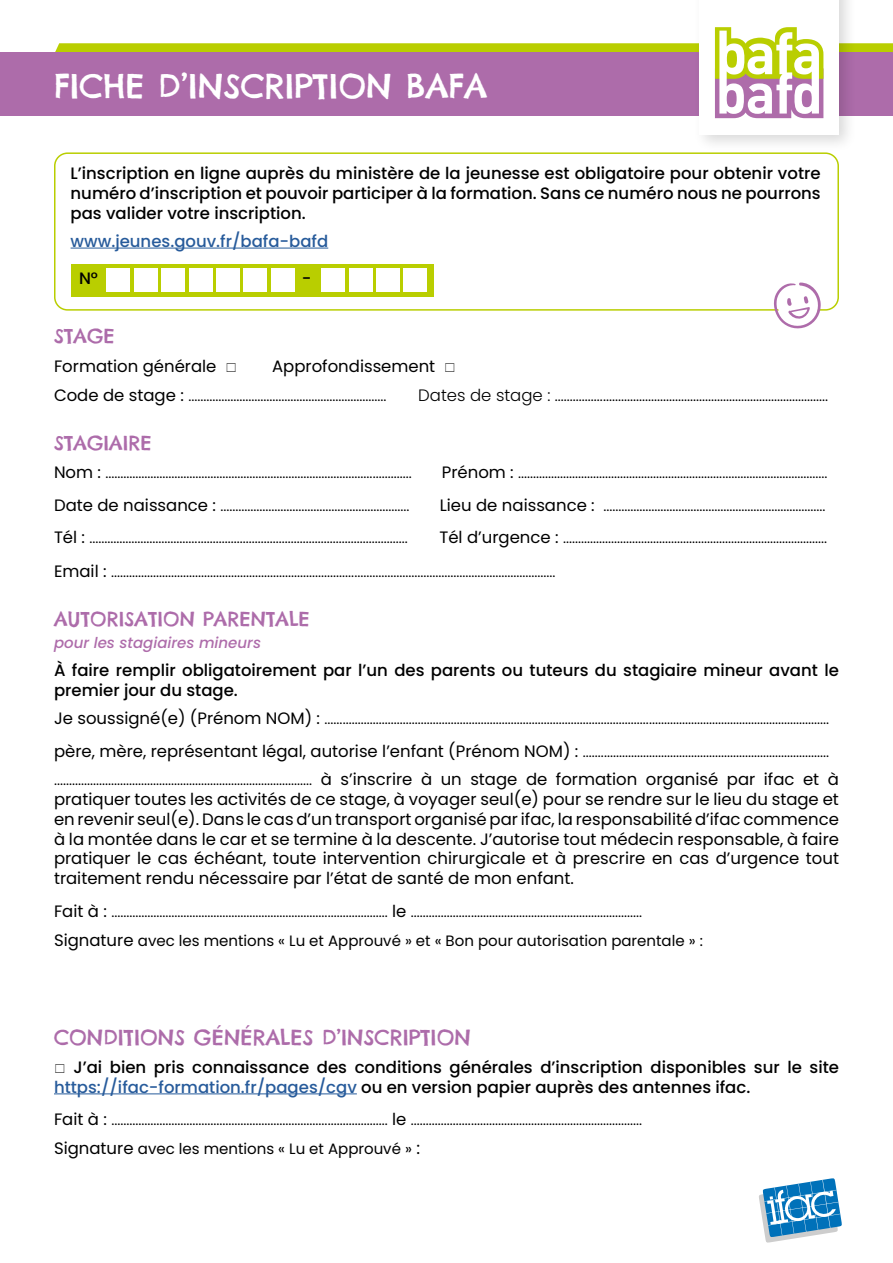
<style>
.page{position:relative;width:893px;height:1263px;background:#fff}
.page>*{position:absolute;margin:0;border:0;box-sizing:border-box;transform-origin:0 0}
.t1{font:33px "Chelsea Market";color:#fff}
.t2{font:21px "Chelsea Market";color:#ad6caa}
.t3{font:19.5px "Chelsea Market";color:#ad6caa}
.t4{font:300 16.5px/29.2px "Poppins";color:#000}
.t5{font:16.5px/19.8px "Poppins";color:#000;text-align:justify}
.t6{font:500 16.5px/19.8px "Poppins";color:#000}
.t7{font:500 16.5px "Poppins";color:#275b9b}
.t8{font:15px "Poppins";color:#000}
.t9{font:italic 500 15px "Poppins";color:#ae6caa}
.s1{font-weight:400}
.s2{font-weight:300}
.s3{font-size:16.5px}
.s4{color:#275b9b}
.s5{font-size:17.25px}
</style>
<div class="page">
<svg style="left:30px;top:43px;width:863px;height:10px;background:#bbc720"></svg>
<div style="left:0;top:53px;width:893px;height:63px;background:#ad6caa"></div>
<div style="left:71px;top:264px;width:363px;height:33px;background:#b9ce00"></div>
<hr style="left:71px;top:248px;width:257px;height:1px;background:#275b9b">
<hr style="left:54px;top:1093px;width:303px;height:1px;background:#275b9b">
<div style="left:106px;top:268px;width:24px;height:24px;background:#fff"></div>
<div style="left:189px;top:268px;width:23px;height:24px;background:#fff"></div>
<div style="left:321px;top:268px;width:24px;height:24px;background:#fff"></div>
<div style="left:134px;top:268px;width:24px;height:24px;background:#fff"></div>
<div style="left:216px;top:268px;width:24px;height:24px;background:#fff"></div>
<div style="left:349px;top:268px;width:24px;height:24px;background:#fff"></div>
<div style="left:161px;top:268px;width:24px;height:24px;background:#fff"></div>
<div style="left:243px;top:268px;width:24px;height:24px;background:#fff"></div>
<div style="left:376px;top:268px;width:24px;height:24px;background:#fff"></div>
<div style="left:271px;top:268px;width:24px;height:24px;background:#fff"></div>
<div style="left:403px;top:268px;width:24px;height:24px;background:#fff"></div>
<div style="left:54px;top:152px;width:785px;height:159px;border:2px solid #b9ce00;border-radius:13px"></div>
<div style="left:692px;top:0;width:165px;height:153px;background:#000;opacity:.15"></div>
<div style="left:700px;top:0;width:139px;height:135px;background:#fff"></div>
<svg style="left:715px;top:27px;width:108px;height:91px"></svg>
<svg style="left:772px;top:282px;width:49px;height:47px"></svg>
<svg style="left:759px;top:1178px;width:83px;height:64px"></svg>
<h1 class="t1" style="left:54px;top:65px;width:435px">FICHE D’INSCRIPTION BAFA</h1>
<p class="t6" style="left:71px;top:163px;width:752px;text-align:justify">L’inscription en ligne auprès du ministère de la jeunesse est obligatoire pour obtenir votre numéro d’inscription et pouvoir participer à la formation. Sans ce numéro nous ne pourrons pas valider votre inscription.</p>
<p class="t7" style="left:71px;top:231px;width:259px">www.jeunes.gouv.fr/bafa-bafd</p>
<p class="t6" style="left:79px;top:268px;width:20px">N°</p>
<p class="t6" style="left:302px;top:268px;width:11px">-</p>
<p class="t3" style="left:54px;top:324px;width:62px">STAGE</p>
<p class="t5" style="left:54px;top:356px;width:164px">Formation générale</p>
<p class="t4" style="left:54px;top:351px;width:383px;text-indent:218px"><span class="s1">Approfondissement<br>Code de stage :</span> ..................................................................</p>
<p class="t4" style="left:418px;top:381px;width:411px">Dates de stage : ...........................................................................................</p>
<p class="t3" style="left:54px;top:430px;width:99px">STAGIAIRE</p>
<p class="t4" style="left:54px;top:458px;width:359px"><span class="s1">Nom :</span> ......................................................................................................</p>
<p class="t4" style="left:442px;top:458px;width:387px"><span class="s1">Prénom :</span> .......................................................................................................</p>
<p class="t4" style="left:54px;top:490px;width:357px"><span class="s1">Date de naissance :</span> ...............................................................</p>
<p class="t4" style="left:440px;top:490px;width:387px"><span class="s1">Lieu de naissance :</span> ..........................................................................</p>
<p class="t4" style="left:54px;top:523px;width:355px"><span class="s1">Tél :</span> ..........................................................................................................</p>
<p class="t4" style="left:54px;top:521px;width:775px;line-height:33.5px;text-indent:385px"><span class="s1">Tél d’urgence :</span> ........................................................................................<br><span class="s1">Email :</span> ....................................................................................................................................................</p>
<p class="t3" style="left:54px;top:606px;width:257px">AUTORISATION PARENTALE</p>
<p class="t9" style="left:54px;top:634px;width:209px">pour les stagiaires mineurs</p>
<p class="t6" style="left:54px;top:661px;width:786px">À faire remplir obligatoirement par l’un des parents ou tuteurs du stagiaire mineur avant le premier jour du stage.</p>
<p class="t4" style="left:54px;top:702px;width:777px;line-height:32.5px"><span class="s1">Je soussigné(e) (Prénom NOM) :</span> ........................................................................................................................................................................ <span class="s1">père, mère, représentant légal, autorise l’enfant (Prénom NOM) :</span> ..................................................................................</p>
<p class="t5" style="left:54px;top:770px;width:787px"><span class="s2">......................................................................................</span> à s’inscrire à un stage de formation organisé par ifac et à pratiquer toutes les activités de ce stage, à voyager seul(e) pour se rendre sur le lieu du stage et en revenir seul(e). Dans le cas d’un transport organisé par ifac, la responsabilité d’ifac commence à la montée dans le car et se termine à la descente. J’autorise tout médecin responsable, à faire pratiquer le cas échéant, toute intervention chirurgicale et à prescrire en cas d’urgence tout traitement rendu nécessaire par l’état de santé de mon enfant.</p>
<p class="t4" style="left:54px;top:896px;width:590px"><span class="s1">Fait à :</span> ............................................................................................ <span class="s1">le</span> .............................................................................</p>
<p class="t8" style="left:54px;top:932px;width:650px"><span class="s3">Signature</span> avec les mentions « Lu et Approuvé » et « Bon pour autorisation parentale » :</p>
<p class="t2" style="left:54px;top:1023px;width:418px">CONDITIONS GÉNÉRALES D’INSCRIPTION</p>
<p class="t6" style="left:54px;top:1057px;width:786px;text-indent:19px">J’ai bien pris connaissance des conditions générales d’inscription disponibles sur le site <span class="s4">https://ifac-formation.fr/pages/cgv</span> ou en version papier auprès des antennes ifac.</p>
<p class="t4" style="left:54px;top:1105px;width:590px"><span class="s1">Fait à :</span> ............................................................................................ <span class="s1">le</span> .............................................................................</p>
<p class="t8" style="left:54px;top:1140px;width:368px"><span class="s3">Signature</span> avec les mentions « Lu et Approuvé » <span class="s5">:</span></p>
</div>
